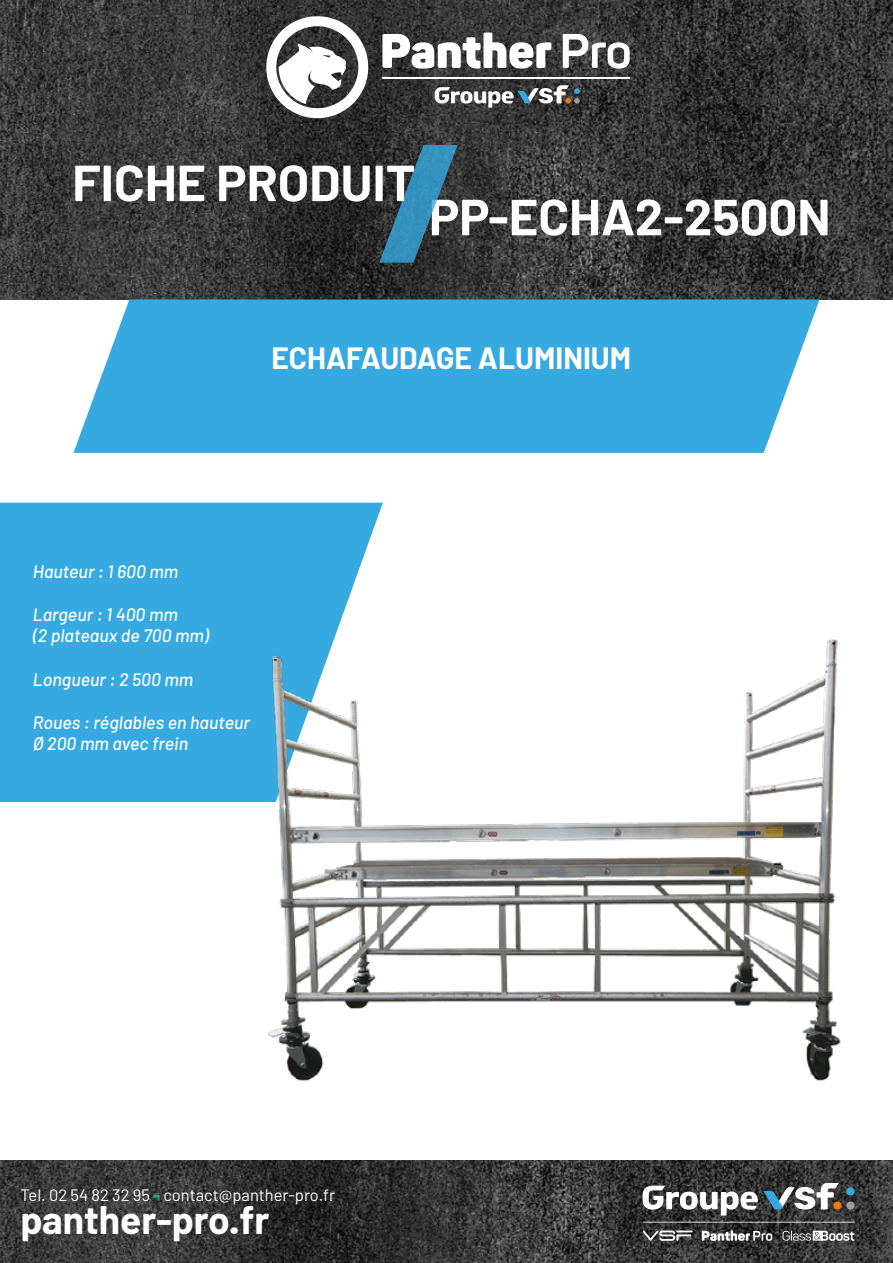
<style>
.page{position:relative;width:893px;height:1263px;background:#fff}
.page>*{position:absolute;margin:0;border:0;box-sizing:border-box;transform-origin:0 0}
.t1{font:700 50.7px "Barlow";color:#fff}
.t2{font:700 39px "Barlow";color:#fff}
.t3{font:700 30px "Barlow";color:#fff}
.t4{font:italic 500 18px/21.6px "Barlow";color:#fff}
.t5{font:16.5px "Barlow";color:#fff}
.s1{font-weight:900;color:#0eaf9e}
</style>
<div class="page">
<img style="left:0;top:1161px;width:893px;height:102px">
<img style="left:0;top:0;width:893px;height:299px">
<svg style="left:382px;top:33px;width:169px;height:36px"></svg>
<svg style="left:563px;top:34px;width:67px;height:35px"></svg>
<hr style="left:382px;top:78px;width:248px;height:1px;background:#fff">
<svg style="left:263px;top:13px;width:108px;height:108px"></svg>
<svg style="left:435px;top:85px;width:145px;height:23px"></svg>
<div style="left:846px;top:1187px;width:8px;height:8px;background:#36a9e1;border-radius:50%"></div>
<div style="left:833px;top:1201px;width:9px;height:8px;background:#ef7d00;border-radius:50%"></div>
<div style="left:846px;top:1201px;width:8px;height:8px;background:#9d9d9c;border-radius:50%"></div>
<svg style="left:702px;top:1230px;width:70px;height:11px"></svg>
<svg style="left:643px;top:1230px;width:49px;height:11px"></svg>
<hr style="left:643px;top:1222px;width:212px;height:1px;background:#fff">
<svg style="left:643px;top:1183px;width:196px;height:32px"></svg>
<svg style="left:782px;top:1230px;width:72px;height:11px"></svg>
<svg style="left:73px;top:299px;width:746px;height:154px;fill:#36a9e1"></svg>
<div style="left:0;top:503px;width:383px;height:299px;background:#36a9e1"></div>
<img style="left:269px;top:570px;width:572px;height:511px">
<svg style="left:379px;top:145px;width:79px;height:118px"></svg>
<h1 class="t1" style="left:72px;top:151px;width:345px">FICHE PRODUIT</h1>
<h1 class="t1" style="left:429px;top:186px;width:403px">PP-ECHA2-2500N</h1>
<h3 class="t3" style="left:271px;top:339px;width:361px">ECHAFAUDAGE ALUMINIUM</h3>
<p class="t4" style="left:33px;top:560px;width:147px">Hauteur : 1 600 mm</p>
<p class="t4" style="left:33px;top:603px;width:178px">Largeur : 1 400 mm<br>(2 plateaux de 700 mm)</p>
<p class="t4" style="left:33px;top:668px;width:162px">Longueur : 2 500 mm</p>
<p class="t4" style="left:33px;top:711px;width:219px">Roues : réglables en hauteur<br>Ø 200 mm avec frein</p>
<p class="t5" style="left:20px;top:1183px;width:316px">Tel. 02 54 82 32 95 <span class="s1">-</span> contact@panther-pro.fr</p>
<h2 class="t2" style="left:20px;top:1196px;width:251px">panther-pro.fr</h2>
</div>
